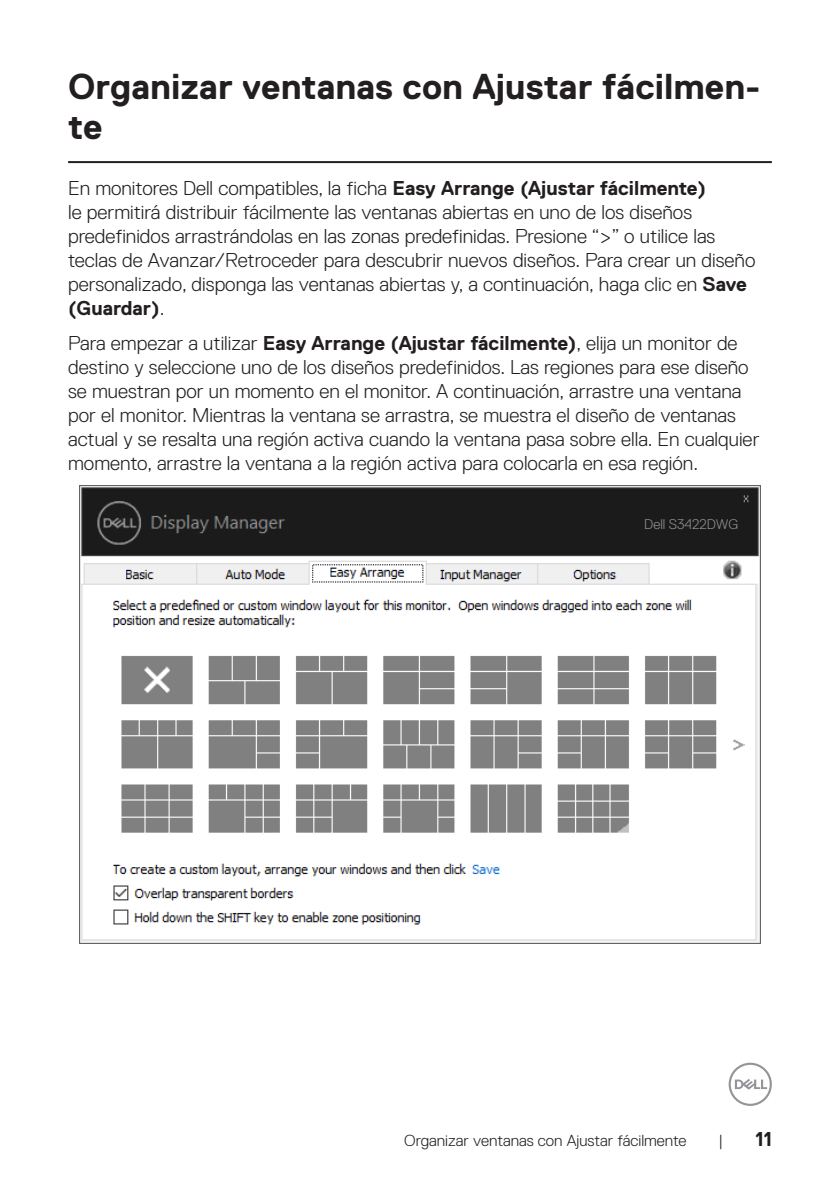
<style>
.page{position:relative;width:840px;height:1191px;background:#fff}
.page>*{position:absolute;margin:0;border:0;box-sizing:border-box;transform-origin:0 0}
.Head_1{font:700 36px/40px "Dell Replica";color:#231f20}
.Paragraph{font:300 20px/24px "Dell Replica";color:#231f20}
.t1{font:700 20px "Dell Replica";color:#231f20}
.t2{font:300 16px "Dell Replica";color:#231f20}
.t3{font:300 14px "Dell Replica";color:#939393}
.s1{font-weight:700}
</style>
<div class="page">
<svg style="left:728px;top:1062px;width:43px;height:44px"></svg>
<hr style="left:68px;top:161px;width:703px;height:2px;background:#231f20">
<img style="left:79px;top:485px;width:681px;height:459px">
<div style="left:640px;top:514px;width:109px;height:21px;background:#1b1b1b"></div>
<p class="Head_1" style="left:68px;top:66px;width:693px">Organizar ventanas con Ajustar fácilmen&shy;te</p>
<p class="Paragraph" style="left:68px;top:176px;width:688px">En monitores Dell compatibles, la ficha <span class="s1">Easy Arrange (Ajustar fácilmente)<br></span>le permitirá distribuir fácilmente las ventanas abiertas en uno de los diseños predefinidos arrastrándolas en las zonas predefinidas. Presione “&gt;” o utilice las teclas de Avanzar/Retroceder para descubrir nuevos diseños. Para crear un diseño personalizado, disponga las ventanas abiertas y, a continuación, haga clic en <span class="s1">Save (Guardar)</span>.</p>
<p class="Paragraph" style="left:68px;top:331px;width:692px">Para empezar a utilizar <span class="s1">Easy Arrange (Ajustar fácilmente)</span>, elija un monitor de destino y seleccione uno de los diseños predefinidos. Las regiones para ese diseño se muestran por un momento en el monitor. A continuación, arrastre una ventana por el monitor. Mientras la ventana se arrastra, se muestra el diseño de ventanas actual y se resalta una región activa cuando la ventana pasa sobre ella. En cualquier momento, arrastre la ventana a la región activa para colocarla en esa región.</p>
<p class="t3" style="left:644px;top:516px;width:95px">Dell S3422DWG</p>
<p class="t2" style="left:404px;top:1131px;width:284px">Organizar ventanas con Ajustar fácilmente</p>
<p class="t2" style="left:718px;top:1131px;width:6px">|</p>
<p class="t1" style="left:755px;top:1127px;width:18px">11</p>
</div>
